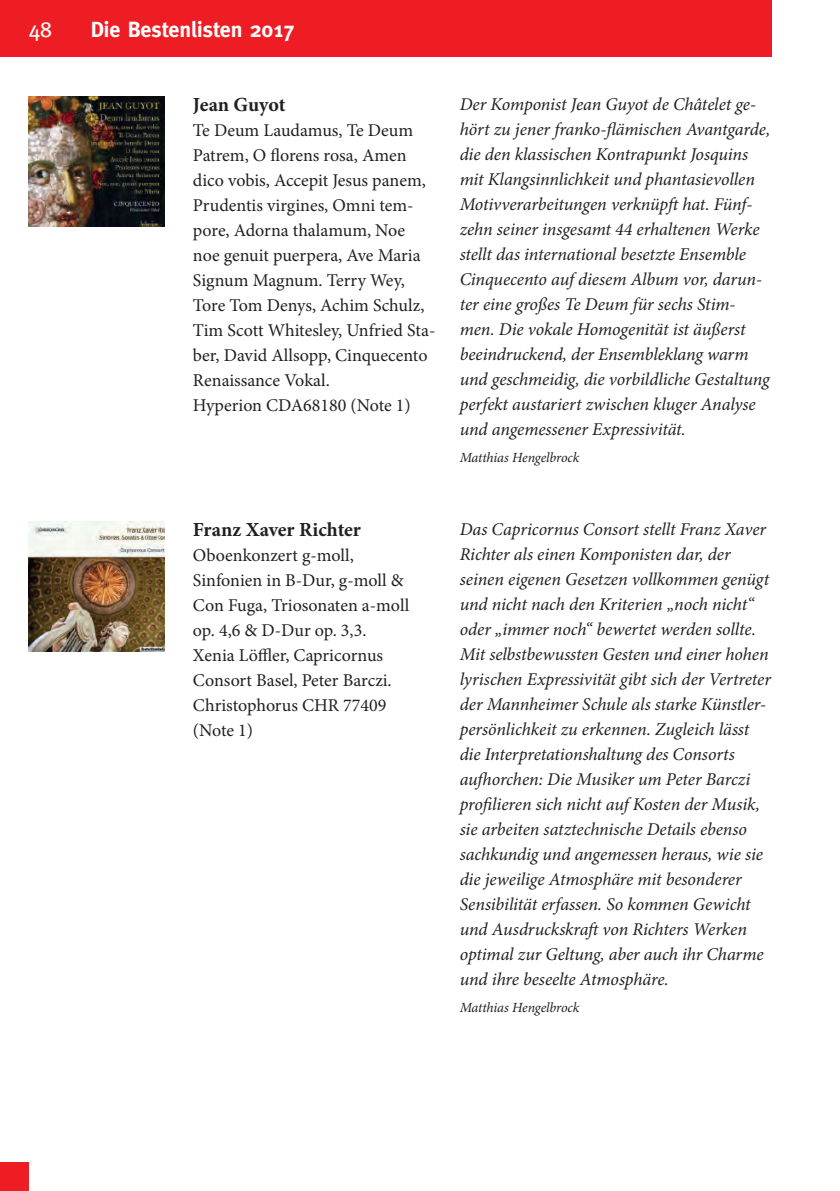
<style>
.page{position:relative;width:840px;height:1191px;background:#fff}
.page>*{position:absolute;margin:0;border:0;box-sizing:border-box;transform-origin:0 0}
.t1{font:700 22px "Meta";color:#fff}
.t2{font:22px "Meta";color:#fff}
.t3{font:700 20px "Minion Pro";letter-spacing:-.005em;color:#231f20}
.t4{font:italic 18px/25px "Minion Pro";letter-spacing:-.005em;color:#231f20}
.t5{font:18px/25px "Minion Pro";color:#231f20}
.t6{font:italic 14px "Minion Pro";letter-spacing:-.01em;color:#231f20}
</style>
<div class="page">
<div style="left:0;top:0;width:771px;height:57px;background:#ee1d23"></div>
<div style="left:0;top:1162px;width:28px;height:29px;background:#ee1d23"></div>
<img style="left:28px;top:96px;width:136px;height:131px">
<img style="left:28px;top:521px;width:136px;height:131px">
<p class="t2" style="left:28px;top:17px;width:25px">48</p>
<p class="t1" style="left:91px;top:17px;width:206px">Die Bestenlisten 2017</p>
<p class="t3" style="left:193px;top:90px;width:94px">Jean Guyot</p>
<p class="t5" style="left:193px;top:118px;width:244px">Te Deum Laudamus, Te Deum<br>Patrem, O florens rosa, Amen dico vobis, Accepit Jesus panem,<br>Prudentis virgines, Omni tem&shy;pore, Adorna thalamum, Noe noe genuit puerpera, Ave Maria<br>Signum Magnum. Terry Wey,<br>Tore Tom Denys, Achim Schulz,<br>Tim Scott Whitesley, Unfried Sta&shy;ber, David Allsopp, Cinquecento<br>Renaissance Vokal.<br>Hyperion CDA68180 (Note 1)</p>
<p class="t3" style="left:193px;top:515px;width:169px">Franz Xaver Richter</p>
<p class="t5" style="left:193px;top:543px;width:218px">Oboenkonzert g-moll,<br>Sinfonien in B-Dur, g-moll &amp;<br>Con Fuga, Triosonaten a-moll op. 4,6 &amp; D-Dur op. 3,3.<br>Xenia Löffler, Capricornus<br>Consort Basel, Peter Barczi.<br>Christophorus CHR 77409 (Note 1)</p>
<p class="t4" style="left:459px;top:91px;width:312px">Der Komponist Jean Guyot de Châtelet ge&shy;hört zu jener franko-flämischen Avantgarde, die den klassischen Kontrapunkt Josquins mit Klangsinnlichkeit und phantasievollen Motivverarbeitungen verknüpft hat. Fünf&shy;zehn seiner insgesamt 44 erhaltenen Werke stellt das international besetzte Ensemble Cinquecento auf diesem Album vor, darun&shy;ter eine großes Te Deum für sechs Stim&shy;men. Die vokale Homogenität ist äußerst beeindruckend, der Ensembleklang warm und geschmeidig, die vorbildliche Gestaltung perfekt austariert zwischen kluger Analyse und angemessener Expressivität.</p>
<p class="t6" style="left:459px;top:447px;width:121px">Matthias Hengelbrock</p>
<p class="t4" style="left:459px;top:516px;width:313px">Das Capricornus Consort stellt Franz Xaver Richter als einen Komponisten dar, der seinen eigenen Gesetzen vollkommen genügt und nicht nach den Kriterien „noch nicht“ oder „immer noch“ bewertet werden sollte.<br>Mit selbstbewussten Gesten und einer hohen lyrischen Expressivität gibt sich der Vertreter der Mannheimer Schule als starke Künstler&shy;persönlichkeit zu erkennen. Zugleich lässt die Interpretationshaltung des Consorts aufhorchen: Die Musiker um Peter Barczi profilieren sich nicht auf Kosten der Musik, sie arbeiten satztechnische Details ebenso sachkundig und angemessen heraus, wie sie die jeweilige Atmosphäre mit besonderer Sensibilität erfassen. So kommen Gewicht und Ausdruckskraft von Richters Werken optimal zur Geltung, aber auch ihr Charme und ihre beseelte Atmosphäre.</p>
<p class="t6" style="left:459px;top:997px;width:121px">Matthias Hengelbrock</p>
</div>
